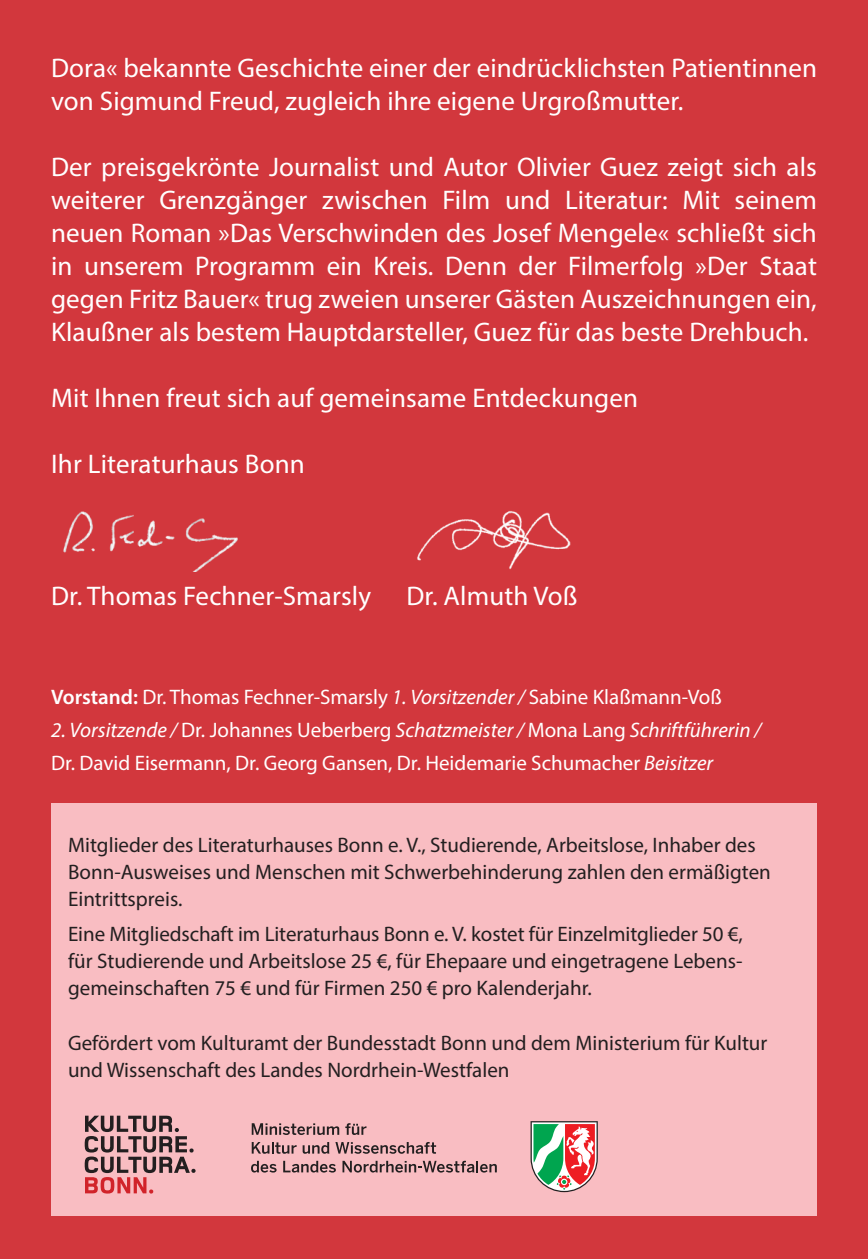
<style>
.page{position:relative;width:868px;height:1259px;background:#fff}
.page>*{position:absolute;margin:0;border:0;box-sizing:border-box;transform-origin:0 0}
.t1{font:27px/33px "Myriad Pro";letter-spacing:.005em;color:#fff}
.t2{font:21px/27px "Myriad Pro";color:#231f20}
.t3{font:21px/33px "Myriad Pro";color:#fff}
.s1{font-weight:600}
.s2{font-style:italic}
</style>
<div class="page">
<div style="left:0;top:0;width:867px;height:1259px;background:#d2373d"></div>
<img style="left:63px;top:511px;width:175px;height:61px">
<img style="left:417px;top:511px;width:154px;height:59px">
<div style="left:51px;top:803px;width:765px;height:412px;background:#f9bdc2"></div>
<svg style="left:530px;top:1121px;width:67px;height:71px;background:#b1a08d"></svg>
<svg style="left:252px;top:1123px;width:87px;height:12px"></svg>
<svg style="left:345px;top:1123px;width:21px;height:12px"></svg>
<svg style="left:252px;top:1142px;width:44px;height:11px"></svg>
<svg style="left:302px;top:1142px;width:27px;height:11px"></svg>
<svg style="left:335px;top:1142px;width:101px;height:11px"></svg>
<svg style="left:251px;top:1160px;width:25px;height:12px"></svg>
<svg style="left:283px;top:1160px;width:53px;height:12px"></svg>
<svg style="left:342px;top:1160px;width:154px;height:12px"></svg>
<svg style="left:85px;top:1115px;width:110px;height:78px"></svg>
<p class="t1" style="left:51px;top:51px;width:767px">Dora« bekannte Geschichte einer der eindrücklichsten Patientinnen von Sigmund Freud, zugleich ihre eigene Urgroßmutter.</p>
<p class="t1" style="left:51px;top:150px;width:767px;text-align:justify">Der preisgekrönte Journalist und Autor Olivier Guez zeigt sich als weiterer Grenzgänger zwischen Film und Literatur: Mit seinem neuen Roman »Das Verschwinden des Josef Mengele« schließt sich in unserem Programm ein Kreis. Denn der Filmerfolg »Der Staat gegen Fritz Bauer« trug zweien unserer Gästen Auszeichnungen ein, Klaußner als bestem Hauptdarsteller, Guez für das beste Drehbuch.</p>
<p class="t1" style="left:51px;top:381px;width:588px">Mit Ihnen freut sich auf gemeinsame Entdeckungen</p>
<p class="t1" style="left:51px;top:446px;width:255px">Ihr Literaturhaus Bonn</p>
<p class="t1" style="left:51px;top:578px;width:321px">Dr. Thomas Fechner-Smarsly</p>
<p class="t1" style="left:406px;top:578px;width:173px">Dr. Almuth Voß</p>
<p class="t3" style="left:51px;top:680px;width:672px"><span class="s1">Vorstand:</span> Dr. Thomas Fechner-Smarsly <span class="s2">1. Vorsitzender /</span> Sabine Klaßmann-Voß</p>
<p class="t3" style="left:51px;top:713px;width:711px"><span class="s2">2. Vorsitzende /</span> Dr. Johannes Ueberberg <span class="s2">Schatzmeister /</span> Mona Lang <span class="s2">Schriftführerin /<br></span>Dr. David Eisermann, Dr. Georg Gansen, Dr. Heidemarie Schumacher <span class="s2">Beisitzer</span></p>
<p class="t2" style="left:68px;top:830px;width:704px">Mitglieder des Literaturhauses Bonn e. V., Studierende, Arbeitslose, Inhaber des<br>Bonn-Ausweises und Menschen mit Schwerbehinderung zahlen den ermäßigten<br>Eintrittspreis.</p>
<p class="t2" style="left:68px;top:920px;width:676px;text-align:justify">Eine Mitgliedschaft im Literaturhaus Bonn e. V. kostet für Einzelmitglieder 50 €, für Studierende und Arbeitslose 25 €, für Ehepaare und eingetragene Lebens&shy;gemeinschaften 75 € und für Firmen 250 € pro Kalenderjahr.</p>
<p class="t2" style="left:68px;top:1028px;width:700px">Gefördert vom Kulturamt der Bundesstadt Bonn und dem Ministerium für Kultur und Wissenschaft des Landes Nordrhein-Westfalen</p>
</div>
